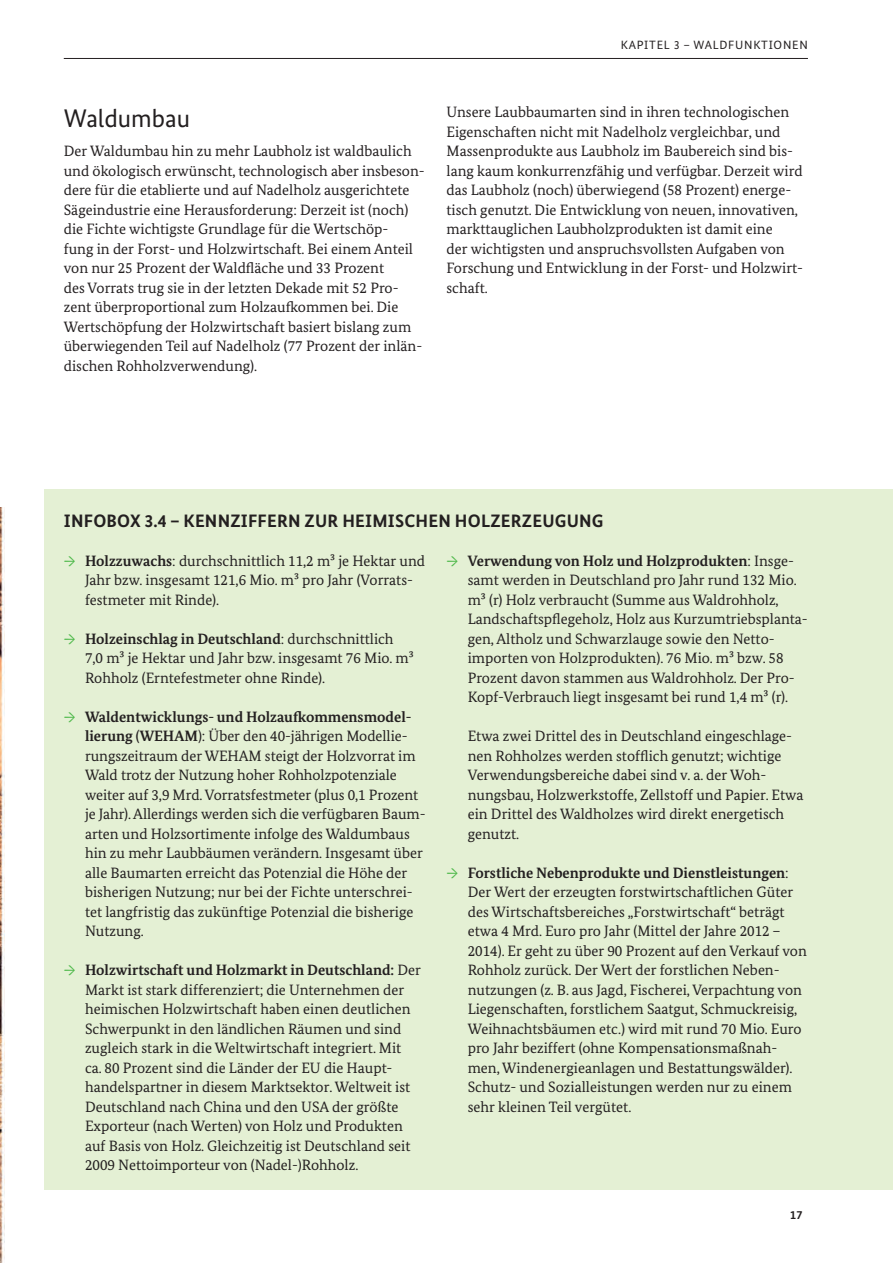
<style>
.page{position:relative;width:893px;height:1263px;background:#fff}
.page>*{position:absolute;margin:0;border:0;box-sizing:border-box;transform-origin:0 0}
.t1{font:25.5px "Bundes Sans";color:#231f20}
.t2{font:700 18px "Bundes Sans";letter-spacing:.01em;color:#231f20}
.t3{font:15px/19.5px "Bundes Serif";color:#231f20}
.t4{font:12px "Bundes Sans";letter-spacing:.06em;color:#231f20}
.t5{font:700 12px "Bundes Sans";color:#231f20}
.s1{color:#4cb848}
.s2{font-weight:700}
</style>
<div class="page">
<hr style="left:64px;top:58px;width:744px;height:1px;background:#231f20">
<div style="left:44px;top:489px;width:849px;height:701px;background:#e4f0d4"></div>
<img style="left:0;top:507px;width:4px;height:756px">
<h1 class="t1" style="left:64px;top:102px;width:128px">Waldumbau</h1>
<p class="t3" style="left:64px;top:141px;width:362px">Der Waldumbau hin zu mehr Laubholz ist waldbaulich und ökologisch erwünscht, technologisch aber insbeson&shy;dere für die etablierte und auf Nadelholz ausgerichtete Sägeindustrie eine Herausforderung: Derzeit ist (noch) die Fichte wichtigste Grundlage für die Wertschöp-<br>fung in der Forst- und Holzwirtschaft. Bei einem Anteil von nur 25 Prozent der Waldfläche und 33 Prozent<br>des Vorrats trug sie in der letzten Dekade mit 52 Pro&shy;zent überproportional zum Holzaufkommen bei. Die Wertschöpfung der Holzwirtschaft basiert bislang zum überwiegenden Teil auf Nadelholz (77 Prozent der inlän&shy;dischen Rohholzverwendung).</p>
<p class="t4" style="left:621px;top:37px;width:189px">KAPITEL 3 – WALDFUNKTIONEN</p>
<p class="t3" style="left:446px;top:102px;width:358px">Unsere Laubbaumarten sind in ihren technologischen Eigenschaften nicht mit Nadelholz vergleichbar, und Massenprodukte aus Laubholz im Baubereich sind bis&shy;lang kaum konkurrenzfähig und verfügbar. Derzeit wird das Laubholz (noch) überwiegend (58 Prozent) energe&shy;tisch genutzt. Die Entwicklung von neuen, innovativen, markttauglichen Laubholzprodukten ist damit eine<br>der wichtigsten und anspruchsvollsten Aufgaben von Forschung und Entwicklung in der Forst- und Holzwirt&shy;schaft.</p>
<p class="t2" style="left:64px;top:509px;width:541px">INFOBOX 3.4 – KENNZIFFERN ZUR HEIMISCHEN HOLZERZEUGUNG</p>
<p class="t3" style="left:85px;top:550px;width:342px;text-indent:-21px"><span class="s1">→</span> <span class="s2">Holzzuwachs</span>: durchschnittlich 11,2 m³ je Hektar und<br>Jahr bzw. insgesamt 121,6 Mio. m³ pro Jahr (Vorrats&shy;festmeter mit Rinde).</p>
<p class="t3" style="left:85px;top:628px;width:330px;text-indent:-21px"><span class="s1">→</span> <span class="s2">Holzeinschlag in Deutschland</span>: durchschnittlich<br>7,0 m³ je Hektar und Jahr bzw. insgesamt 76 Mio. m³<br>Rohholz (Erntefestmeter ohne Rinde).</p>
<p class="t3" style="left:85px;top:706px;width:342px;text-indent:-21px"><span class="s1">→</span> <span class="s2">Waldentwicklungs- und Holzaufkommensmodel&shy;lierung (WEHAM</span>): Über den 40-jährigen Modellie&shy;rungszeitraum der WEHAM steigt der Holzvorrat im Wald trotz der Nutzung hoher Rohholzpotenziale weiter auf 3,9 Mrd. Vorratsfestmeter (plus 0,1 Prozent je Jahr). Allerdings werden sich die verfügbaren Baum&shy;arten und Holzsortimente infolge des Waldumbaus hin zu mehr Laubbäumen verändern. Insgesamt über alle Baumarten erreicht das Potenzial die Höhe der bisherigen Nutzung; nur bei der Fichte unterschrei&shy;tet langfristig das zukünftige Potenzial die bisherige Nutzung.</p>
<p class="t3" style="left:85px;top:960px;width:337px;text-indent:-21px"><span class="s1">→</span> <span class="s2">Holzwirtschaft und Holzmarkt in Deutschland:</span> Der Markt ist stark differenziert; die Unternehmen der heimischen Holzwirtschaft haben einen deutlichen Schwerpunkt in den ländlichen Räumen und sind zugleich stark in die Weltwirtschaft integriert. Mit ca. 80 Prozent sind die Länder der EU die Haupt&shy;handelspartner in diesem Marktsektor. Weltweit ist Deutschland nach China und den USA der größte Exporteur (nach Werten) von Holz und Produkten auf Basis von Holz. Gleichzeitig ist Deutschland seit 2009 Nettoimporteur von (Nadel-)Rohholz.</p>
<p class="t3" style="left:468px;top:550px;width:342px;text-indent:-21px"><span class="s1">→</span> <span class="s2">Verwendung von Holz und Holzprodukten</span>: Insge&shy;samt werden in Deutschland pro Jahr rund 132 Mio. m³ (r) Holz verbraucht (Summe aus Waldrohholz, Landschaftspflegeholz, Holz aus Kurzumtriebsplanta&shy;gen, Altholz und Schwarzlauge sowie den Netto&shy;importen von Holzprodukten). 76 Mio. m³ bzw. 58<br>Prozent davon stammen aus Waldrohholz. Der Pro-Kopf-Verbrauch liegt insgesamt bei rund 1,4 m³ (r).</p>
<p class="t3" style="left:468px;top:726px;width:337px">Etwa zwei Drittel des in Deutschland eingeschlage&shy;nen Rohholzes werden stofflich genutzt; wichtige Verwendungsbereiche dabei sind v. a. der Woh&shy;nungsbau, Holzwerkstoffe, Zellstoff und Papier. Etwa ein Drittel des Waldholzes wird direkt energetisch genutzt.</p>
<p class="t3" style="left:468px;top:862px;width:341px;text-indent:-21px"><span class="s1">→</span> <span class="s2">Forstliche Nebenprodukte und Dienstleistungen</span>:<br>Der Wert der erzeugten forstwirtschaftlichen Güter des Wirtschaftsbereiches „Forstwirtschaft“ beträgt etwa 4 Mrd. Euro pro Jahr (Mittel der Jahre 2012 – 2014). Er geht zu über 90 Prozent auf den Verkauf von Rohholz zurück. Der Wert der forstlichen Neben&shy;nutzungen (z. B. aus Jagd, Fischerei, Verpachtung von Liegenschaften, forstlichem Saatgut, Schmuckreisig, Weihnachtsbäumen etc.) wird mit rund 70 Mio. Euro pro Jahr beziffert (ohne Kompensationsmaßnah&shy;men, Windenergieanlagen und Bestattungswälder).<br>Schutz- und Sozialleistungen werden nur zu einem sehr kleinen Teil vergütet.</p>
<p class="t5" style="left:790px;top:1207px;width:14px">17</p>
</div>
